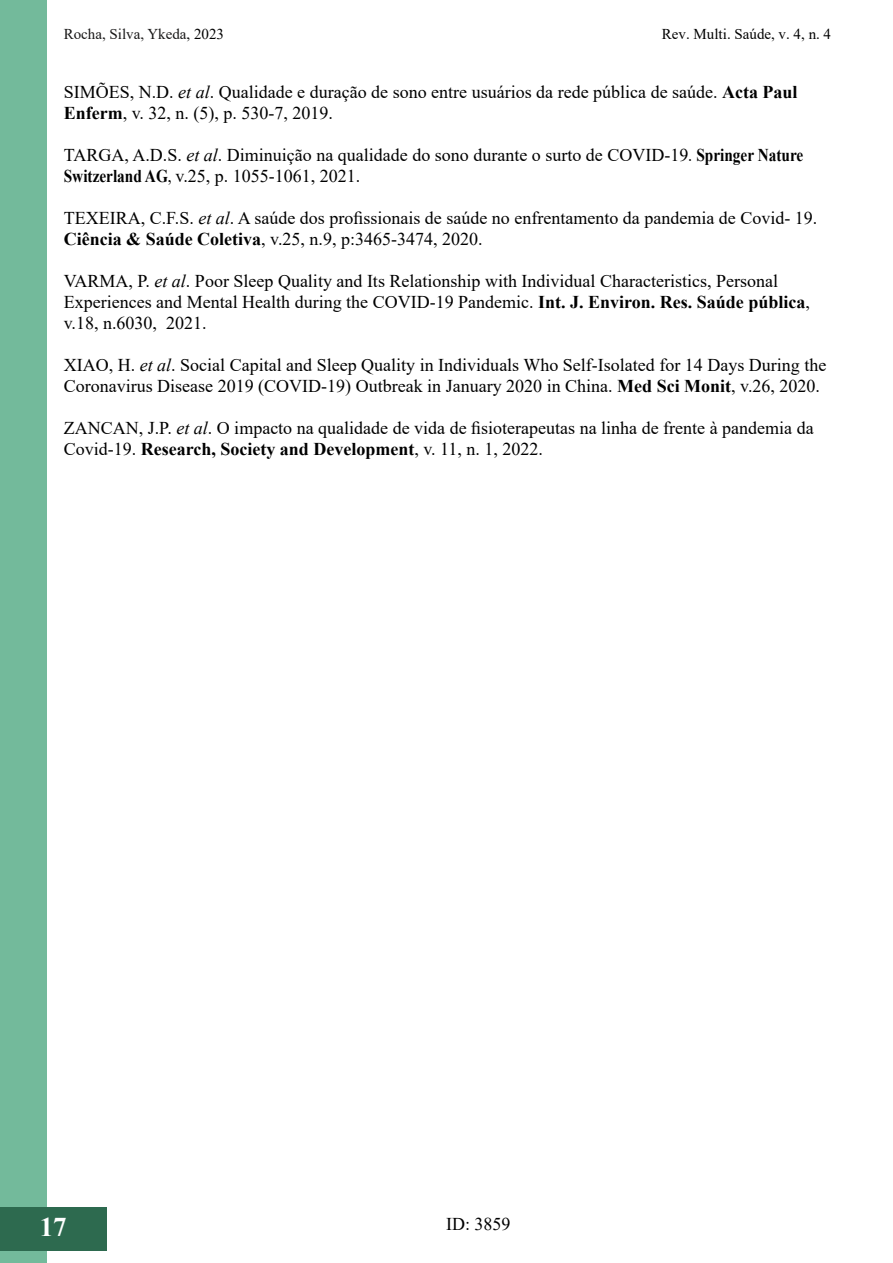
<style>
.page{position:relative;width:893px;height:1263px;background:#fff}
.page>*{position:absolute;margin:0;border:0;box-sizing:border-box;transform-origin:0 0}
.t1{font:700 27px "Times New Roman";color:#fff}
.t2{font:18px/21px "Times New Roman";color:#000}
.t3{font:15px "Times New Roman";color:#000}
.t4{font:15px "Times New Roman";color:#181717}
.s1{color:#000}
.s2{font-style:italic}
.s3{font-weight:700}
</style>
<div class="page">
<div style="left:0;top:0;width:47px;height:1262px;background:#73ba9b"></div>
<div style="left:0;top:1207px;width:106px;height:43px;background:#2d6a4f"></div>
<p class="t4" style="left:64px;top:24px;width:162px">Rocha, Silva, Ykeda<span class="s1">, 2023</span></p>
<p class="t3" style="left:662px;top:24px;width:171px">Rev. Multi. Saúde, v. 4, n. 4</p>
<p class="t2" style="left:64px;top:80px;width:735px">SIMÕES, N.D. <span class="s2">et al</span>. Qualidade e duração de sono entre usuários da rede pública de saúde. <span class="s3">Acta Paul<br>Enferm</span>, v. 32, n. (5), p. 530-7, 2019.</p>
<p class="t2" style="left:64px;top:143px;width:741px">TARGA, A.D.S. <span class="s2">et al</span>. Diminuição na qualidade do sono durante o surto de COVID-19. <span class="s3">Springer Nature<br>Switzerland AG</span>, v.25, p. 1055-1061, 2021.</p>
<p class="t2" style="left:64px;top:206px;width:755px">TEXEIRA, C.F.S. <span class="s2">et al</span>. A saúde dos profissionais de saúde no enfrentamento da pandemia de Covid- 19.<br><span class="s3">Ciência &amp; Saúde Coletiva</span>, v.25, n.9, p:3465-3474, 2020.</p>
<p class="t2" style="left:64px;top:269px;width:748px">VARMA, P. <span class="s2">et al</span>. Poor Sleep Quality and Its Relationship with Individual Characteristics, Personal<br>Experiences and Mental Health during the COVID-19 Pandemic. <span class="s3">Int. J. Environ. Res. Saúde pública</span>, v.18, n.6030, 2021.</p>
<p class="t2" style="left:64px;top:353px;width:764px">XIAO, H. <span class="s2">et al</span>. Social Capital and Sleep Quality in Individuals Who Self-Isolated for 14 Days During the<br>Coronavirus Disease 2019 (COVID-19) Outbreak in January 2020 in China. <span class="s3">Med Sci Monit</span>, v.26, 2020.</p>
<p class="t2" style="left:64px;top:416px;width:751px">ZANCAN, J.P. <span class="s2">et al</span>. O impacto na qualidade de vida de fisioterapeutas na linha de frente à pandemia da<br>Covid-19. <span class="s3">Research, Society and Development</span>, v. 11, n. 1, 2022.</p>
<h1 class="t1" style="left:40px;top:1207px;width:28px">17</h1>
<p class="t2" style="left:446px;top:1213px;width:66px">ID: 3859</p>
</div>
